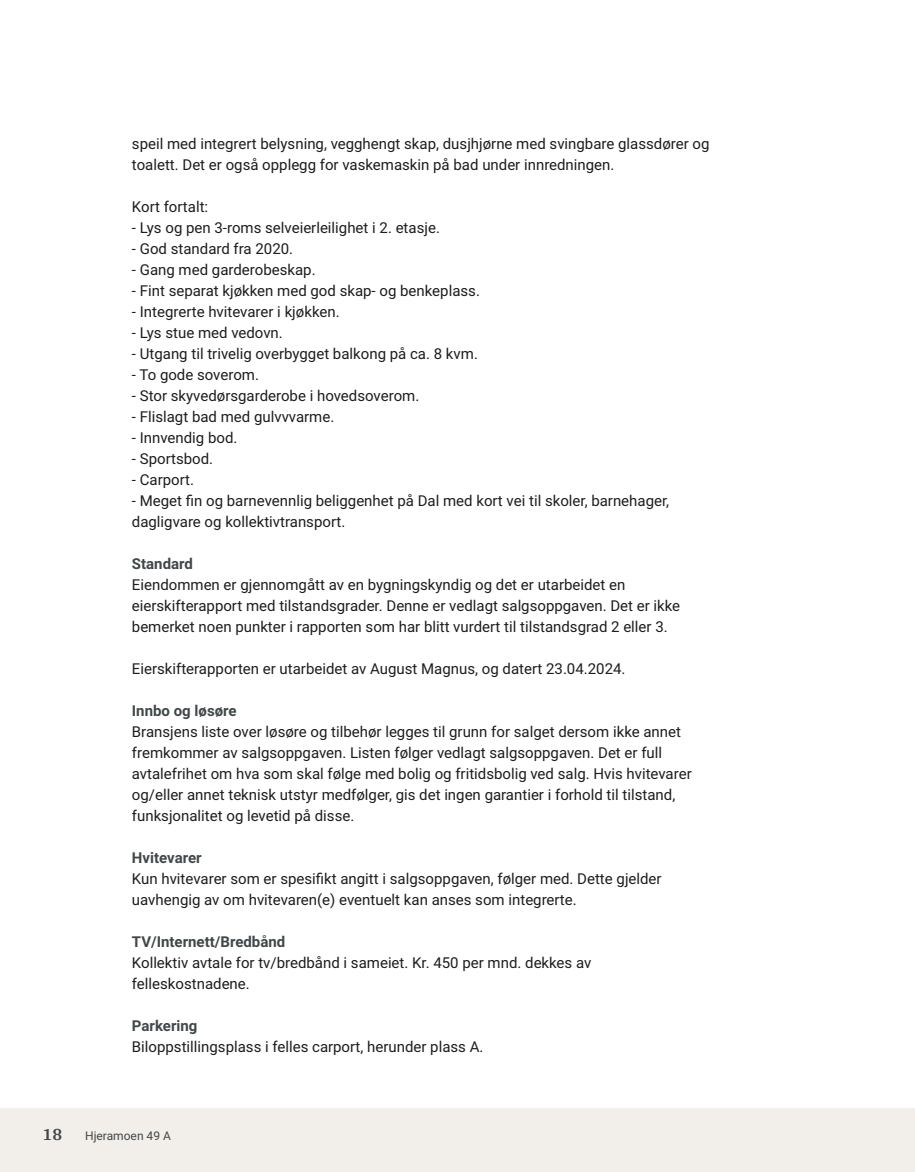
<style>
.page{position:relative;width:915px;height:1172px;background:#fff}
.page>*{position:absolute;margin:0;border:0;box-sizing:border-box;transform-origin:0 0}
.t1{font:700 18px "Arya";color:#414749}
.t2{font:15px/21px "Roboto Vitec";color:#1d1d1b}
.t3{font:700 15px "Roboto Vitec";color:#414749}
.t4{font:12px "Roboto Vitec";color:#414749}
</style>
<div class="page">
<div style="left:0;top:1108px;width:914px;height:64px;background:#f2eeea"></div>
<p class="t2" style="left:132px;top:132px;width:579px">speil med integrert belysning, vegghengt skap, dusjhjørne med svingbare glassdører og toalett. Det er også opplegg for vaskemaskin på bad under innredningen.</p>
<p class="t2" style="left:132px;top:195px;width:538px">Kort fortalt:<br>‑ Lys og pen 3‑roms selveierleilighet i 2. etasje.<br>‑ God standard fra 2020.<br>‑ Gang med garderobeskap.<br>‑ Fint separat kjøkken med god skap‑ og benkeplass.<br>‑ Integrerte hvitevarer i kjøkken.<br>‑ Lys stue med vedovn.<br>‑ Utgang til trivelig overbygget balkong på ca. 8 kvm.<br>‑ To gode soverom.<br>‑ Stor skyvedørsgarderobe i hovedsoverom.<br>‑ Flislagt bad med gulvvvarme.<br>‑ Innvendig bod.<br>‑ Sportsbod.<br>‑ Carport.<br>‑ Meget fin og barnevennlig beliggenhet på Dal med kort vei til skoler, barnehager, dagligvare og kollektivtransport.</p>
<p class="t3" style="left:132px;top:553px;width:63px">Standard</p>
<p class="t2" style="left:132px;top:573px;width:549px">Eiendommen er gjennomgått av en bygningskyndig og det er utarbeidet en eierskifterapport med tilstandsgrader. Denne er vedlagt salgsoppgaven. Det er ikke bemerket noen punkter i rapporten som har blitt vurdert til tilstandsgrad 2 eller 3.</p>
<p class="t2" style="left:132px;top:657px;width:495px">Eierskifterapporten er utarbeidet av August Magnus, og datert 23.04.2024.</p>
<p class="t3" style="left:132px;top:700px;width:106px">Innbo og løsøre</p>
<p class="t2" style="left:132px;top:720px;width:561px">Bransjens liste over løsøre og tilbehør legges til grunn for salget dersom ikke annet fremkommer av salgsoppgaven. Listen følger vedlagt salgsoppgaven. Det er full avtalefrihet om hva som skal følge med bolig og fritidsbolig ved salg. Hvis hvitevarer og/eller annet teknisk utstyr medfølger, gis det ingen garantier i forhold til tilstand, funksjonalitet og levetid på disse.</p>
<p class="t3" style="left:132px;top:847px;width:71px">Hvitevarer</p>
<p class="t2" style="left:132px;top:867px;width:531px">Kun hvitevarer som er spesifikt angitt i salgsoppgaven, følger med. Dette gjelder uavhengig av om hvitevaren(e) eventuelt kan anses som integrerte.</p>
<p class="t3" style="left:132px;top:931px;width:155px">TV/Internett/Bredbånd</p>
<p class="t2" style="left:132px;top:951px;width:461px">Kollektiv avtale for tv/bredbånd i sameiet. Kr. 450 per mnd. dekkes av felleskostnadene.</p>
<p class="t3" style="left:132px;top:1015px;width:67px">Parkering</p>
<p class="t2" style="left:132px;top:1035px;width:353px">Biloppstillingsplass i felles carport, herunder plass A.</p>
<p class="t1" style="left:43px;top:1123px;width:21px">18</p>
<p class="t4" style="left:85px;top:1127px;width:87px">Hjeramoen 49 A</p>
</div>
